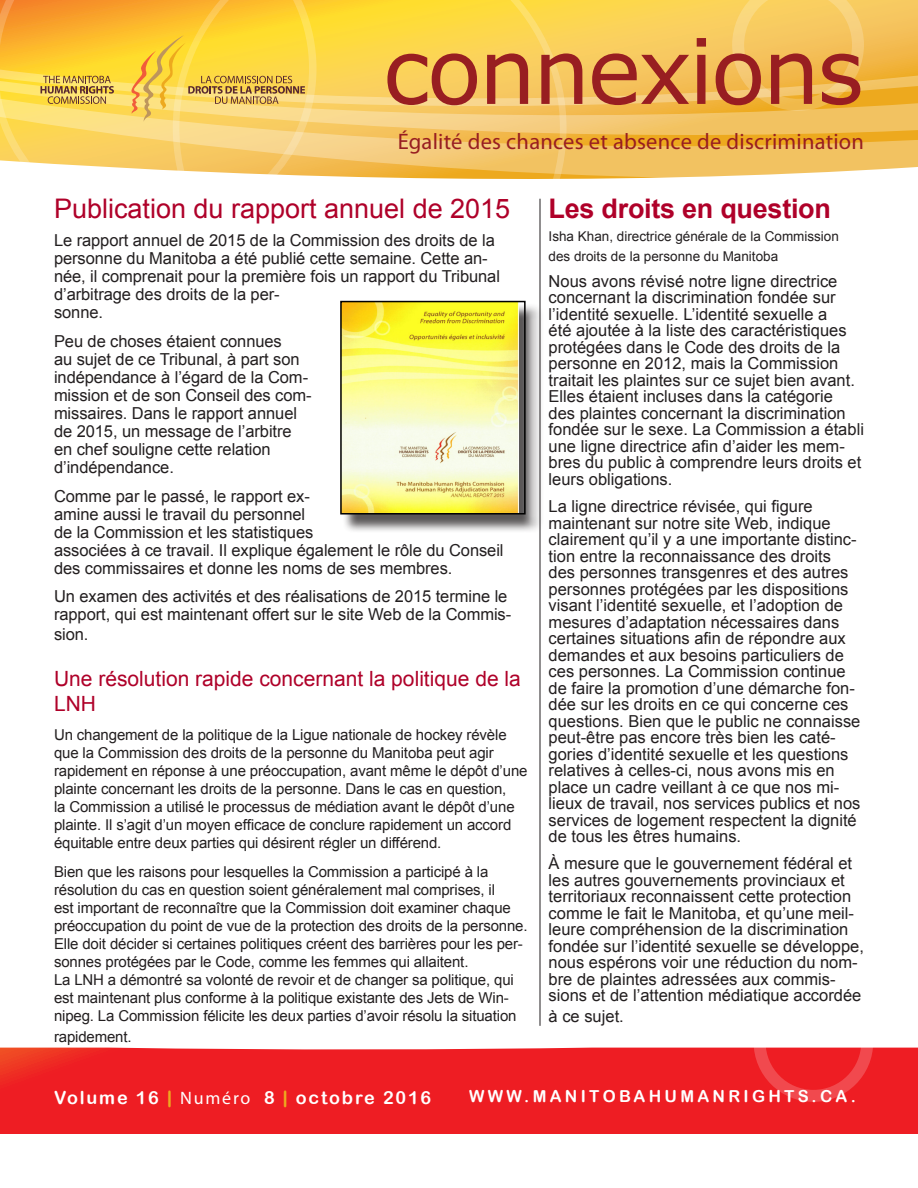
<style>
.page{position:relative;width:918px;height:1188px;background:#fff}
.page>*{position:absolute;margin:0;border:0;box-sizing:border-box;transform-origin:0 0}
.t1{font:90px "Verdana";letter-spacing:-.03em;color:#981e21}
.t2{font:27px "Arial";color:#af0029}
.t3{font:700 27px "Arial";letter-spacing:-.01em;color:#af0029}
.t4{font:22.5px "Myriad Pro";letter-spacing:.01em;color:#981e21}
.t5{font:21px/25.2px "Arial";color:#af0029}
.t6{font:18px "Arial Rounded MT Bold";letter-spacing:.1em;color:#fff}
.t7{font:16.5px/16.5px "Arial";color:#231f20}
.t8{font:16.5px "Arial Rounded MT Bold";letter-spacing:.2em;color:#fff}
.t9{font:15px/18px "Arial";letter-spacing:-.01em;color:#231f20}
.t10{font:13.5px/19.8px "Arial";color:#231f20}
.s1{font-size:22.5px;color:#eda91e}
.s2{font-family:"Myriad Pro"}
</style>
<div class="page">
<div style="left:0;top:1048px;width:918px;height:86px;background:#ee1d23"></div>
<svg style="left:754px;top:1048px;width:119px;height:54px;background:#ee292f"></svg>
<svg style="left:567px;top:0;width:351px;height:179px;background:#f4c45c"></svg>
<svg style="left:0;top:0;width:173px;height:171px;background:#fbc850"></svg>
<svg style="left:732px;top:0;width:132px;height:111px;background:#f4c25a"></svg>
<svg style="left:173px;top:0;width:394px;height:179px;background:#f9cf5e"></svg>
<svg style="left:41px;top:76px;width:73px;height:28px;background:#ccaa51"></svg>
<svg style="left:131px;top:35px;width:174px;height:86px;background:#f2cd4f"></svg>
<hr style="left:540px;top:199px;width:1px;height:827px;background:#231f20">
<div style="left:342px;top:303px;width:202px;height:230px;background:#231f20;opacity:.75"></div>
<img style="left:343px;top:304px;width:176px;height:208px">
<div style="left:340px;top:301px;width:186px;height:214px;border:2px solid #000"></div>
<p class="t1" style="left:383px;top:9px;width:483px">connexions</p>
<p class="t4" style="left:398px;top:128px;width:468px">Égalité des chances et absence de discrimination</p>
<p class="t2" style="left:54px;top:191px;width:458px">Publication du rapport annuel de 2015</p>
<p class="t7" style="left:54px;top:231px;width:448px;line-height:18px">Le rapport annuel de 2015 de la Commission des droits de la personne du Manitoba a été publié cette semaine. Cette an&shy;née, il comprenait pour la première fois un rapport du Tribunal d’arbitrage des droits de la per-<br>sonne.</p>
<p class="t7" style="left:54px;top:332px;width:259px;line-height:18px">Peu de choses étaient connues<br>au sujet de ce Tribunal, à part son indépendance à l’égard de la Com&shy;mission et de son Conseil des com&shy;missaires. Dans le rapport annuel de 2015, un message de l’arbitre en chef souligne cette relation d’indépendance.</p>
<p class="t7" style="left:54px;top:487px;width:451px;line-height:18px">Comme par le passé, le rapport ex-<br>amine aussi le travail du personnel<br>de la Commission et les statistiques<br>associées à ce travail. Il explique également le rôle du Conseil des commissaires et donne les noms de ses membres.</p>
<p class="t7" style="left:54px;top:588px;width:459px;line-height:18px">Un examen des activités et des réalisations de 2015 termine le rapport, qui est maintenant offert sur le site Web de la Commis-</p>
<p class="t7" style="left:54px;top:626px;width:36px">sion.</p>
<p class="t5" style="left:54px;top:666px;width:468px">Une résolution rapide concernant la politique de la<br>LNH</p>
<p class="t9" style="left:54px;top:726px;width:475px">Un changement de la politique de la Ligue nationale de hockey révèle que la Commission des droits de la personne du Manitoba peut agir rapidement en réponse à une préoccupation, avant même le dépôt d’une plainte concernant les droits de la personne. Dans le cas en question,<br>la Commission a utilisé le processus de médiation avant le dépôt d’une plainte. Il s’agit d’un moyen efficace de conclure rapidement un accord équitable entre deux parties qui désirent régler un différend.</p>
<p class="t9" style="left:54px;top:863px;width:475px">Bien que les raisons pour lesquelles la Commission a participé à la résolution du cas en question soient généralement mal comprises, il<br>est important de reconnaître que la Commission doit examiner chaque préoccupation du point de vue de la protection des droits de la personne.<br>Elle doit décider si certaines politiques créent des barrières pour les per&shy;sonnes protégées par le Code, comme les femmes qui allaitent.</p>
<p class="t9" style="left:54px;top:971px;width:464px">La LNH a démontré sa volonté de revoir et de changer sa politique, qui est maintenant plus conforme à la politique existante des Jets de Win&shy;nipeg. La Commission félicite les deux parties d’avoir résolu la situation</p>
<p class="t9" style="left:54px;top:1028px;width:79px">rapidement.</p>
<p class="t3" style="left:549px;top:191px;width:284px">Les droits en question</p>
<p class="t10" style="left:549px;top:227px;width:292px">Isha Khan, directrice générale de la Commission des droits de la personne du Manitoba</p>
<p class="t7" style="left:549px;top:273px;width:317px">Nous avons révisé notre ligne directrice concernant la discrimination fondée sur l’identité sexuelle. L’identité sexuelle a<br>été ajoutée à la liste des caractéristiques protégées dans le Code des droits de la personne en 2012, mais la Commission traitait les plaintes sur ce sujet bien avant.<br>Elles étaient incluses dans la catégorie<br>des plaintes concernant la discrimination fondée sur le sexe. La Commission a établi une ligne directrice afin d’aider les mem&shy;bres du public à comprendre leurs droits et leurs obligations.</p>
<p class="t7" style="left:549px;top:498px;width:313px">La ligne directrice révisée, qui figure maintenant sur notre site Web, indique clairement qu’il y a une importante distinc&shy;tion entre la reconnaissance des droits des personnes transgenres et des autres personnes protégées par les dispositions visant l’identité sexuelle, et l’adoption de mesures d’adaptation nécessaires dans certaines situations afin de répondre aux demandes et aux besoins particuliers de ces personnes. La Commission continue de faire la promotion d’une démarche fon&shy;dée sur les droits en ce qui concerne ces questions. Bien que le public ne connaisse peut-être pas encore très bien les caté&shy;gories d’identité sexuelle et les questions relatives à celles-ci, nous avons mis en place un cadre veillant à ce que nos mi&shy;lieux de travail, nos services publics et nos services de logement respectent la dignité de tous les êtres humains.</p>
<p class="t7" style="left:549px;top:856px;width:317px">À mesure que le gouvernement fédéral et les autres gouvernements provinciaux et territoriaux reconnaissent cette protection comme le fait le Manitoba, et qu’une meil&shy;leure compréhension de la discrimination fondée sur l’identité sexuelle se développe, nous espérons voir une réduction du nom&shy;bre de plaintes adressées aux commis&shy;sions et de l’attention médiatique accordée</p>
<p class="t7" style="left:549px;top:1009px;width:77px">à ce sujet.</p>
<p class="t6" style="left:54px;top:1087px;width:107px">Volume 16</p>
<p class="t8" style="left:469px;top:1087px;width:388px">WWW.MANITOBAHUMANRIGHTS.CA.</p>
<p class="t6" style="left:167px;top:1087px;width:266px"><span class="s1">l</span> <span class="s2">Numéro</span> 8 <span class="s1">l</span> octobre 2016</p>
</div>
